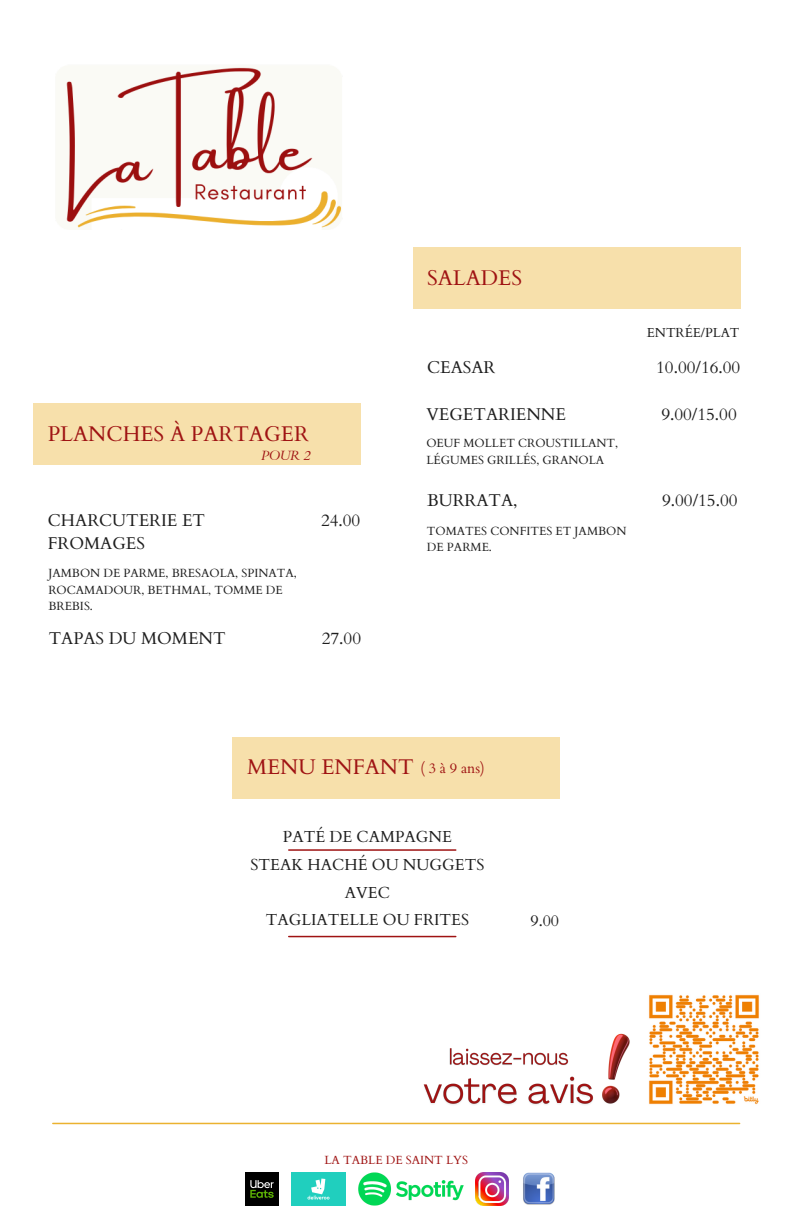
<style>
.page{position:relative;width:792px;height:1224px;background:#fff}
.page>*{position:absolute;margin:0;border:0;box-sizing:border-box;transform-origin:0 0}
.t1{font:21.3px "Cardo";color:#9f1313}
.t2{font:17.1px/23.2px "Cardo";color:#1e1e1e}
.t3{font:16px/27.8px "Cardo";color:#1e1e1e;text-align:center}
.t4{font:14.3px "Cardo";letter-spacing:.27em;color:#9f1313}
.t5{font:italic 13.4px "Cardo";color:#9f1313}
.t6{font:13.1px "Cardo";color:#1e1e1e}
.t7{font:11.8px/16.5px "Cardo";color:#1e1e1e}
.t8{font:11.8px "Cardo";color:#9f1313}
</style>
<div class="page">
<hr style="left:53px;top:1123px;width:687px;height:1px;background:#ebb22f">
<div style="left:33px;top:403px;width:327px;height:61px;background:#f7e0ab"></div>
<div style="left:232px;top:738px;width:327px;height:61px;background:#f7e0ab"></div>
<img style="left:66px;top:67px;width:276px;height:161px">
<img style="left:649px;top:994px;width:110px;height:111px">
<div style="left:413px;top:247px;width:327px;height:62px;background:#f7e0ab"></div>
<img style="left:292px;top:1173px;width:54px;height:33px">
<img style="left:246px;top:1173px;width:33px;height:33px">
<img style="left:523px;top:1173px;width:32px;height:32px">
<img style="left:476px;top:1173px;width:33px;height:33px">
<img style="left:359px;top:1172px;width:105px;height:34px">
<img style="left:602px;top:1033px;width:28px;height:71px">
<img style="left:423px;top:1076px;width:170px;height:29px">
<img style="left:449px;top:1048px;width:120px;height:17px">
<hr style="left:289px;top:849px;width:167px;height:2px;background:#9f1313">
<hr style="left:289px;top:936px;width:167px;height:1px;background:#9f1313">
<h1 class="t1" style="left:48px;top:420px;width:263px">PLANCHES À PARTAGER</h1>
<p class="t5" style="left:261px;top:446px;width:51px">POUR 2</p>
<h3 class="t2" style="left:48px;top:509px;width:159px">CHARCUTERIE ET<br>FROMAGES</h3>
<p class="t7" style="left:48px;top:565px;width:250px">JAMBON DE PARME, BRESAOLA, SPINATA,<br>ROCAMADOUR, BETHMAL, TOMME DE<br>BREBIS.</p>
<h3 class="t2" style="left:49px;top:627px;width:178px">TAPAS DU MOMENT</h3>
<h3 class="t2" style="left:321px;top:509px;width:41px">24.00</h3>
<p class="t2" style="left:322px;top:627px;width:41px">27.00</p>
<h1 class="t1" style="left:427px;top:264px;width:96px">SALADES</h1>
<h5 class="t2" style="left:427px;top:356px;width:70px">CEASAR</h5>
<h3 class="t2" style="left:426px;top:403px;width:141px">VEGETARIENNE</h3>
<p class="t7" style="left:426px;top:435px;width:193px">OEUF MOLLET CROUSTILLANT,<br>LÉGUMES GRILLÉS, GRANOLA</p>
<h3 class="t2" style="left:427px;top:489px;width:92px">BURRATA,</h3>
<p class="t7" style="left:427px;top:523px;width:201px">TOMATES CONFITES ET JAMBON<br>DE PARME.</p>
<p class="t6" style="left:647px;top:324px;width:94px">ENTRÉE/PLAT</p>
<p class="t2" style="left:656px;top:356px;width:86px">10.00/16.00</p>
<p class="t2" style="left:661px;top:403px;width:77px">9.00/15.00</p>
<p class="t2" style="left:662px;top:489px;width:77px">9.00/15.00</p>
<h4 class="t1" style="left:247px;top:753px;width:168px">MENU ENFANT</h4>
<p class="t4" style="left:420px;top:759px;width:66px">(3à9ans)</p>
<h3 class="t3" style="left:251px;top:823px;width:235px">PATÉ DE CAMPAGNE<br>STEAK HACHÉ OU NUGGETS<br>AVEC<br>TAGLIATELLE OU FRITES</h3>
<h3 class="t3" style="left:531px;top:907px;width:30px">9.00</h3>
<h3 class="t8" style="left:324px;top:1152px;width:145px">LA TABLE DE SAINT LYS</h3>
</div>
